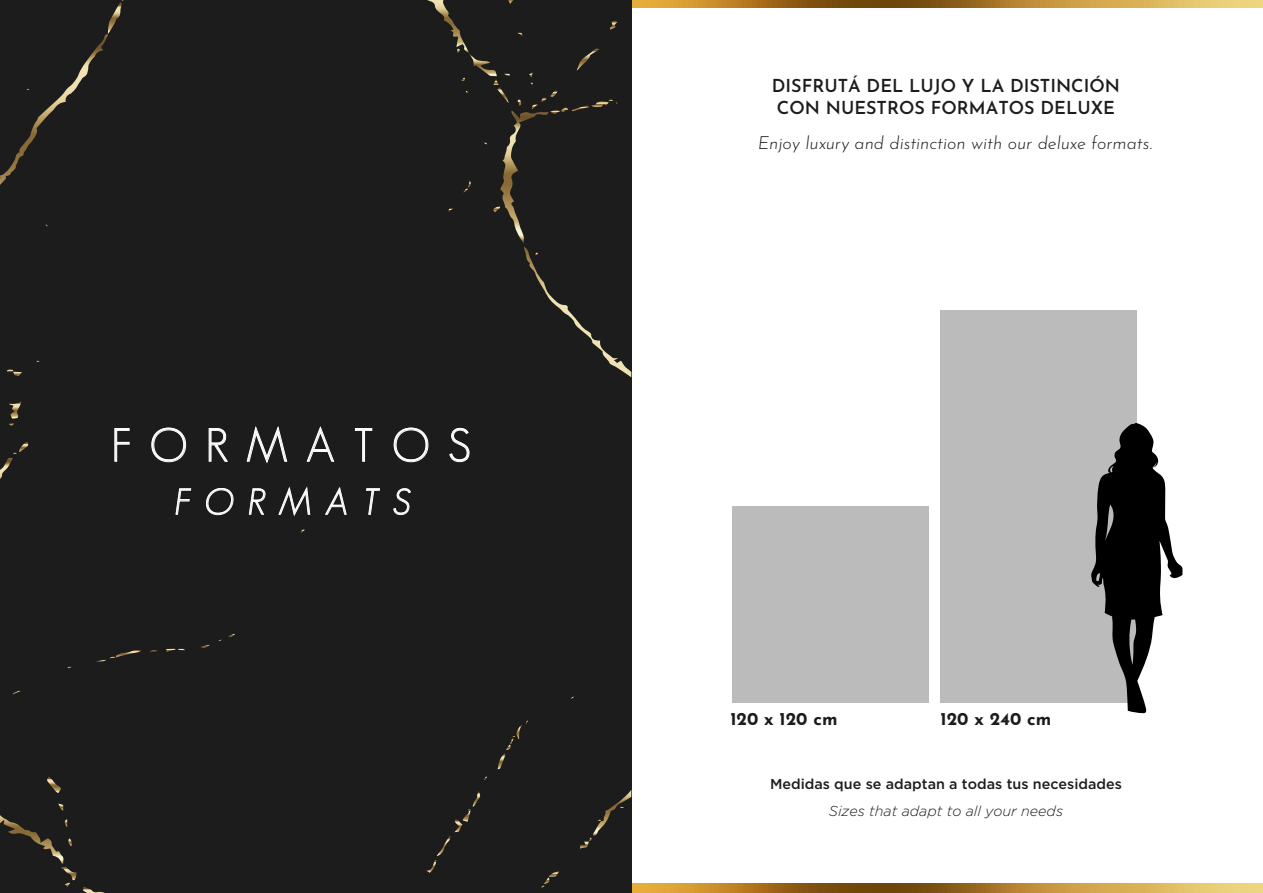
<style>
.page{position:relative;width:1263px;height:893px;background:#fff}
.page>*{position:absolute;margin:0;border:0;box-sizing:border-box;transform-origin:0 0}
.t1{font:300 45.9px "Geosans";letter-spacing:.4em;color:#fff}
.t2{font:italic 300 35.7px "Geosans";letter-spacing:.4em;color:#fff}
.t3{font:600 18px/22.5px "Josefin Sans";color:#1c1c1c}
.t4{font:italic 300 18px "Josefin Sans";color:#1c1c1c}
.t5{font:700 18px "Josefin Sans";color:#1c1c1c}
.t6{font:500 14.25px "Gotham";color:#1c1c1c}
.t7{font:italic 300 14.25px "Gotham";color:#1c1c1c}
</style>
<div class="page">
<div style="left:733px;top:507px;width:196px;height:196px;background:#bbbbbc"></div>
<div style="left:940px;top:310px;width:197px;height:393px;background:#bbbbbc"></div>
<svg style="left:631px;top:0;width:632px;height:8px;background:#b58835"></svg>
<svg style="left:631px;top:884px;width:632px;height:9px;background:#b58835"></svg>
<div style="left:0;top:0;width:631px;height:893px;background:#1c1c1c"></div>
<svg style="left:175px;top:488px;width:17px;height:27px"></svg>
<svg style="left:206px;top:488px;width:28px;height:27px"></svg>
<svg style="left:249px;top:488px;width:17px;height:27px"></svg>
<svg style="left:278px;top:486px;width:33px;height:31px"></svg>
<svg style="left:325px;top:486px;width:22px;height:29px"></svg>
<svg style="left:366px;top:488px;width:14px;height:27px"></svg>
<svg style="left:393px;top:488px;width:18px;height:27px"></svg>
<svg style="left:83px;top:887px;width:22px;height:6px"></svg>
<svg style="left:47px;top:777px;width:14px;height:16px"></svg>
<svg style="left:426px;top:791px;width:55px;height:82px"></svg>
<svg style="left:201px;top:645px;width:9px;height:3px"></svg>
<svg style="left:228px;top:634px;width:7px;height:3px"></svg>
<svg style="left:7px;top:369px;width:15px;height:7px"></svg>
<svg style="left:13px;top:690px;width:7px;height:4px"></svg>
<svg style="left:166px;top:648px;width:19px;height:4px"></svg>
<svg style="left:149px;top:650px;width:8px;height:2px"></svg>
<svg style="left:9px;top:401px;width:12px;height:25px"></svg>
<svg style="left:96px;top:650px;width:45px;height:12px"></svg>
<svg style="left:0;top:442px;width:28px;height:37px"></svg>
<svg style="left:0;top:803px;width:77px;height:84px"></svg>
<svg style="left:541px;top:871px;width:18px;height:17px"></svg>
<svg style="left:0;top:0;width:124px;height:185px"></svg>
<svg style="left:427px;top:0;width:204px;height:377px"></svg>
<svg style="left:498px;top:720px;width:30px;height:49px"></svg>
<svg style="left:580px;top:790px;width:51px;height:58px"></svg>
<svg style="left:114px;top:428px;width:16px;height:34px"></svg>
<svg style="left:151px;top:427px;width:36px;height:36px"></svg>
<svg style="left:208px;top:428px;width:20px;height:34px"></svg>
<svg style="left:246px;top:426px;width:42px;height:38px"></svg>
<svg style="left:306px;top:426px;width:29px;height:36px"></svg>
<svg style="left:354px;top:428px;width:19px;height:34px"></svg>
<svg style="left:393px;top:427px;width:36px;height:36px"></svg>
<svg style="left:449px;top:427px;width:21px;height:36px"></svg>
<svg style="left:1091px;top:423px;width:91px;height:290px"></svg>
<h1 class="t1" style="left:111px;top:420px;width:361px">FORMATOS</h1>
<h2 class="t2" style="left:175px;top:482px;width:238px">FORMATS</h2>
<p class="t3" style="left:772px;top:73px;width:350px">DISFRUTÁ DEL LUJO Y LA DISTINCIÓN<br>CON NUESTROS FORMATOS DELUXE</p>
<p class="t4" style="left:758px;top:127px;width:396px">Enjoy luxury and distinction with our deluxe formats.</p>
<p class="t5" style="left:730px;top:705px;width:109px">120 x 120 cm</p>
<p class="t5" style="left:940px;top:705px;width:112px">120 x 240 cm</p>
<p class="t6" style="left:770px;top:774px;width:353px">Medidas que se adaptan a todas tus necesidades</p>
<p class="t7" style="left:829px;top:802px;width:236px">Sizes that adapt to all your needs</p>
</div>
